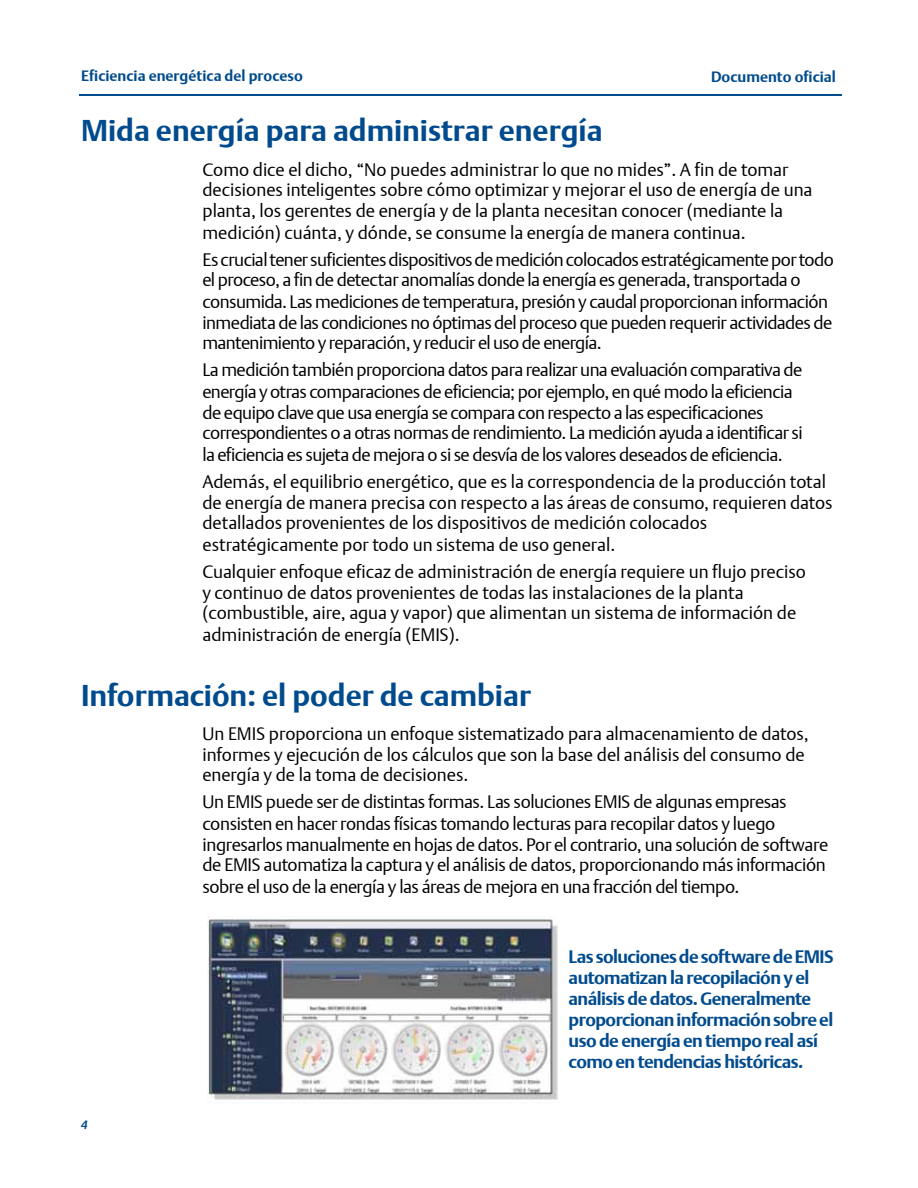
<style>
.page{position:relative;width:918px;height:1188px;background:#fff}
.page>*{position:absolute;margin:0;border:0;box-sizing:border-box;transform-origin:0 0}
.t1{font:700 30px "DTL Argo T";color:#004b8e}
.t2{font:18px/21px "DTL Argo T Light";letter-spacing:-.02em;color:#000}
.t3{font:18px/21px "DTL Argo T Light";color:#000}
.t4{font:700 18px/21px "DTL Argo T";letter-spacing:-.03em;color:#004b8e}
.t5{font:700 15px "DTL Argo T";color:#004b8e}
.t6{font:italic 700 12px "DTL Argo T";color:#004b8e}
</style>
<div class="page">
<hr style="left:80px;top:94px;width:762px;height:2px;background:#004b8e">
<img style="left:207px;top:917px;width:351px;height:183px">
<p class="t5" style="left:81px;top:67px;width:223px">Eficiencia energética del proceso</p>
<p class="t5" style="left:711px;top:67px;width:126px">Documento oficial</p>
<h1 class="t1" style="left:81px;top:113px;width:523px">Mida energía para administrar energía</h1>
<p class="t3" style="left:202px;top:158px;width:611px">Como dice el dicho, “No puedes administrar lo que no mides”. A fin de tomar decisiones inteligentes sobre cómo optimizar y mejorar el uso de energía de una planta, los gerentes de energía y de la planta necesitan conocer (mediante la medición) cuánta, y dónde, se consume la energía de manera continua.</p>
<p class="t2" style="left:202px;top:248px;width:633px">Es crucial tener suficientes dispositivos de medición colocados estratégicamente por todo el proceso, a fin de detectar anomalías donde la energía es generada, transportada o consumida. Las mediciones de temperatura, presión y caudal proporcionan información inmediata de las condiciones no óptimas del proceso que pueden requerir actividades de mantenimiento y reparación, y reducir el uso de energía.</p>
<p class="t2" style="left:203px;top:359px;width:602px">La medición también proporciona datos para realizar una evaluación comparativa de energía y otras comparaciones de eficiencia; por ejemplo, en qué modo la eficiencia de equipo clave que usa energía se compara con respecto a las especificaciones correspondientes o a otras normas de rendimiento. La medición ayuda a identificar si la eficiencia es sujeta de mejora o si se desvía de los valores deseados de eficiencia.</p>
<p class="t3" style="left:203px;top:471px;width:632px">Además, el equilibrio energético, que es la correspondencia de la producción total de energía de manera precisa con respecto a las áreas de consumo, requieren datos detallados provenientes de los dispositivos de medición colocados estratégicamente por todo un sistema de uso general.</p>
<p class="t3" style="left:203px;top:561px;width:605px">Cualquier enfoque eficaz de administración de energía requiere un flujo preciso y continuo de datos provenientes de todas las instalaciones de la planta (combustible, aire, agua y vapor) que alimentan un sistema de información de administración de energía (EMIS).</p>
<h1 class="t1" style="left:81px;top:677px;width:452px">Información: el poder de cambiar</h1>
<p class="t3" style="left:202px;top:723px;width:608px">Un EMIS proporciona un enfoque sistematizado para almacenamiento de datos, informes y ejecución de los cálculos que son la base del análisis del consumo de energía y de la toma de decisiones.</p>
<p class="t2" style="left:202px;top:791px;width:627px">Un EMIS puede ser de distintas formas. Las soluciones EMIS de algunas empresas consisten en hacer rondas físicas tomando lecturas para recopilar datos y luego ingresarlos manualmente en hojas de datos. Por el contrario, una solución de software de EMIS automatiza la captura y el análisis de datos, proporcionando más información sobre el uso de la energía y las áreas de mejora en una fracción del tiempo.</p>
<p class="t6" style="left:81px;top:1117px;width:8px">4</p>
<p class="t4" style="left:569px;top:946px;width:266px">Las soluciones de software de EMIS automatizan la recopilación y el análisis de datos. Generalmente proporcionan información sobre el uso de energía en tiempo real así como en tendencias históricas.</p>
</div>
